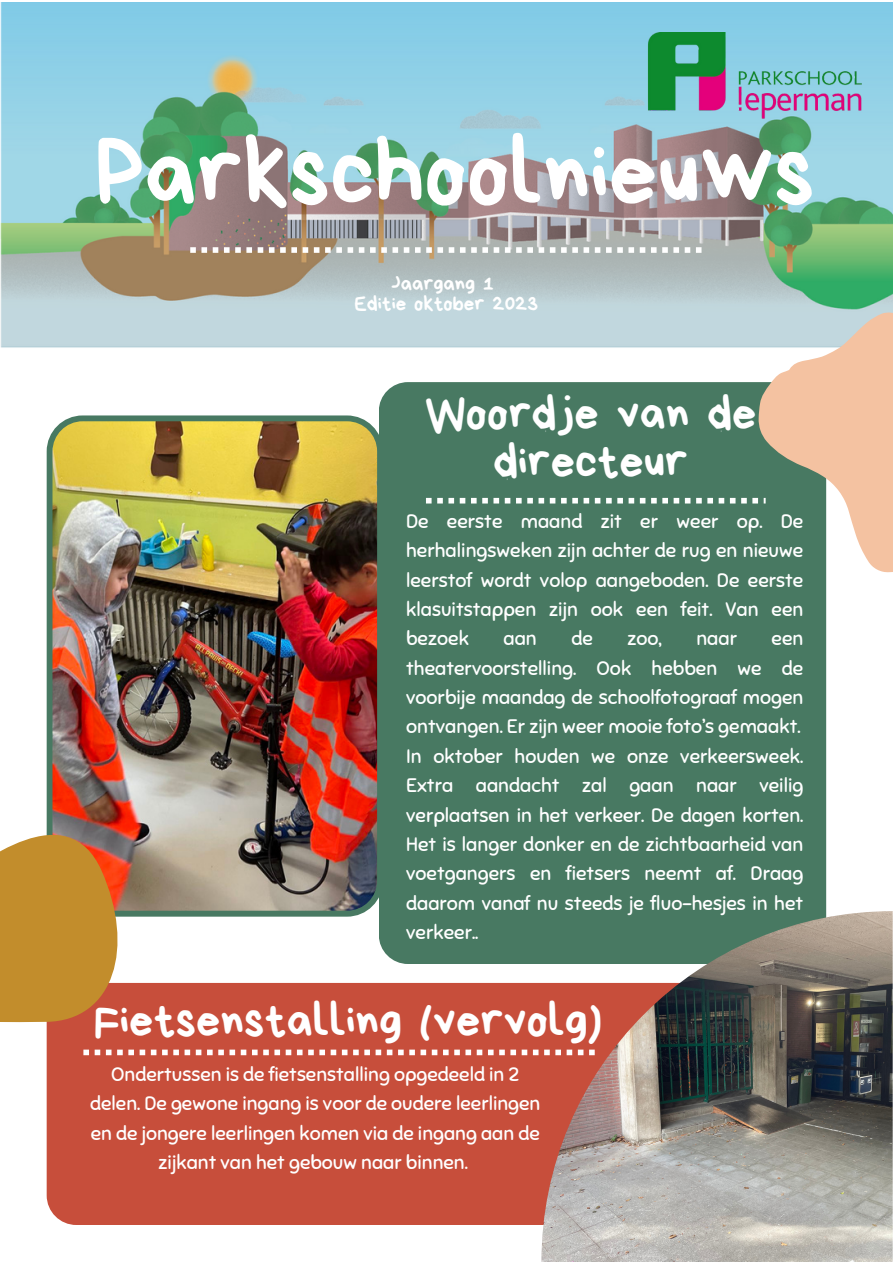
<style>
.page{position:relative;width:893px;height:1264px;background:#fff}
.page>*{position:absolute;margin:0;border:0;box-sizing:border-box;transform-origin:0 0}
.t1{font:95.85px "Bryndan Write";color:#fff}
.t2{font:48px/48.3px "Bryndan Write";color:#fff;text-align:center}
.t3{font:21px "Bryndan Write";color:#fff}
.t4{font:19.5px/29.4px "Sniglet";color:#fff;text-align:justify}
</style>
<div class="page">
<div style="left:379px;top:382px;width:447px;height:582px;background:#487962;border-radius:29px"></div>
<div style="left:47px;top:982px;width:758px;height:242px;background:#c74e3b;border-radius:30px"></div>
<img style="left:541px;top:911px;width:351px;height:350px">
<img style="left:0;top:3px;width:892px;height:345px">
<svg style="left:190px;top:247px;width:511px;height:6px"></svg>
<svg style="left:426px;top:498px;width:287px;height:5px"></svg>
<svg style="left:717px;top:278px;width:175px;height:359px"></svg>
<img style="left:595px;top:33px;width:266px;height:113px">
<img style="left:47px;top:415px;width:332px;height:501px">
<svg style="left:0;top:794px;width:135px;height:234px"></svg>
<svg style="left:83px;top:1049px;width:511px;height:6px"></svg>
<p class="t1" style="left:95px;top:125px;width:720px">Parkschoolnieuws</p>
<p class="t3" style="left:391px;top:273px;width:104px">Jaargang 1</p>
<p class="t3" style="left:354px;top:293px;width:185px">Editie oktober 2023</p>
<p class="t2" style="left:425px;top:389px;width:333px">Woordje van de directeur</p>
<p class="t4" style="left:406px;top:507px;width:399px">De eerste maand zit er weer op. De herhalingsweken zijn achter de rug en nieuwe leerstof wordt volop aangeboden. De eerste klasuitstappen zijn ook een feit. Van een bezoek</p>
<p class="t4" style="left:503px;top:624px;width:35px">aan</p>
<p class="t4" style="left:571px;top:624px;width:23px">de</p>
<p class="t4" style="left:627px;top:624px;width:36px">zoo,</p>
<p class="t4" style="left:696px;top:624px;width:42px">naar</p>
<p class="t4" style="left:406px;top:624px;width:399px;text-indent:365px">een theatervoorstelling. Ook hebben we de voorbije maandag de schoolfotograaf mogen ontvangen. Er zijn weer mooie foto’s gemaakt.</p>
<p class="t4" style="left:406px;top:741px;width:399px">In oktober houden we onze verkeersweek.<br>Extra aandacht zal gaan naar veilig verplaatsen in het verkeer. De dagen korten.<br>Het is langer donker en de zichtbaarheid van voetgangers en fietsers neemt af. Draag daarom vanaf nu steeds je fluo-hesjes in het verkeer..</p>
<p class="t2" style="left:94px;top:996px;width:509px">Fietsenstalling (vervolg)</p>
<p class="t4" style="left:90px;top:1059px;width:452px;text-align:center">Ondertussen is de fietsenstalling opgedeeld in 2 delen. De gewone ingang is voor de oudere leerlingen en de jongere leerlingen komen via de ingang aan de zijkant van het gebouw naar binnen.</p>
</div>
